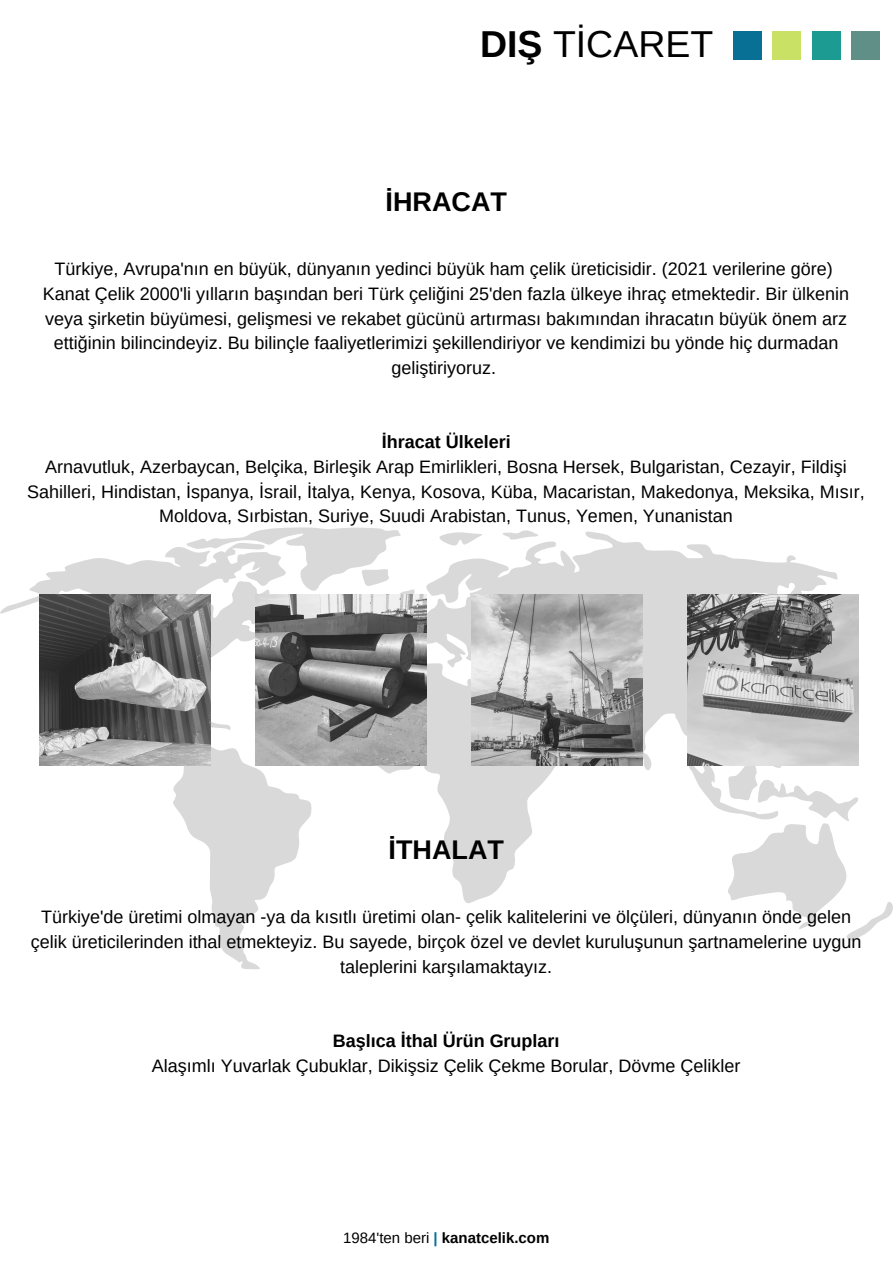
<style>
.page{position:relative;width:893px;height:1264px;background:#fff}
.page>*{position:absolute;margin:0;border:0;box-sizing:border-box;transform-origin:0 0}
.t1{font:37.5px "Arimo";color:#000}
.t2{font:700 27px "Arimo";color:#000}
.t3{font:18px/24.8px "Arimo";color:#000;text-align:center}
.t4{font:700 18px "Arimo";color:#000}
.t5{font:700 15px "Arimo";color:#000}
.s1{font-weight:700}
.s2{font-weight:400}
.s3{color:#077094}
</style>
<div class="page">
<div style="left:851px;top:31px;width:28px;height:28px;background:#608f87"></div>
<div style="left:812px;top:31px;width:28px;height:28px;background:#1b9b91"></div>
<div style="left:772px;top:31px;width:28px;height:28px;background:#c9e265"></div>
<div style="left:733px;top:31px;width:28px;height:28px;background:#077094"></div>
<svg style="left:358px;top:530px;width:480px;height:373px"></svg>
<svg style="left:724px;top:721px;width:168px;height:220px"></svg>
<svg style="left:0;top:547px;width:313px;height:422px"></svg>
<svg style="left:180px;top:527px;width:223px;height:65px"></svg>
<img style="left:40px;top:595px;width:171px;height:170px">
<img style="left:687px;top:595px;width:171px;height:170px">
<img style="left:255px;top:595px;width:171px;height:170px">
<img style="left:471px;top:595px;width:171px;height:170px">
<h1 class="t1" style="left:480px;top:23px;width:234px"><span class="s1">DIŞ</span> TİCARET</h1>
<h2 class="t2" style="left:385px;top:186px;width:123px">İHRACAT</h2>
<p class="t3" style="left:43px;top:256px;width:808px">Türkiye, Avrupa'nın en büyük, dünyanın yedinci büyük ham çelik üreticisidir. (2021 verilerine göre)<br>Kanat Çelik 2000'li yılların başından beri Türk çeliğini 25'den fazla ülkeye ihraç etmektedir. Bir ülkenin veya şirketin büyümesi, gelişmesi ve rekabet gücünü artırması bakımından ihracatın büyük önem arz ettiğinin bilincindeyiz. Bu bilinçle faaliyetlerimizi şekillendiriyor ve kendimizi bu yönde hiç durmadan geliştiriyoruz.</p>
<p class="t4" style="left:382px;top:432px;width:130px">İhracat Ülkeleri</p>
<p class="t3" style="left:27px;top:454px;width:838px">Arnavutluk, Azerbaycan, Belçika, Birleşik Arap Emirlikleri, Bosna Hersek, Bulgaristan, Cezayir, Fildişi<br>Sahilleri, Hindistan, İspanya, İsrail, İtalya, Kenya, Kosova, Küba, Macaristan, Makedonya, Meksika, Mısır,<br>Moldova, Sırbistan, Suriye, Suudi Arabistan, Tunus, Yemen, Yunanistan</p>
<h2 class="t2" style="left:388px;top:834px;width:117px">İTHALAT</h2>
<p class="t3" style="left:31px;top:904px;width:832px">Türkiye'de üretimi olmayan -ya da kısıtlı üretimi olan- çelik kalitelerini ve ölçüleri, dünyanın önde gelen çelik üreticilerinden ithal etmekteyiz. Bu sayede, birçok özel ve devlet kuruluşunun şartnamelerine uygun taleplerini karşılamaktayız.</p>
<p class="t4" style="left:333px;top:1030px;width:228px">Başlıca İthal Ürün Grupları</p>
<p class="t3" style="left:152px;top:1053px;width:590px">Alaşımlı Yuvarlak Çubuklar, Dikişsiz Çelik Çekme Borular, Dövme Çelikler</p>
<p class="t5" style="left:343px;top:1229px;width:208px"><span class="s2">1984'ten beri</span> <span class="s3">|</span> kanatcelik.com</p>
</div>
